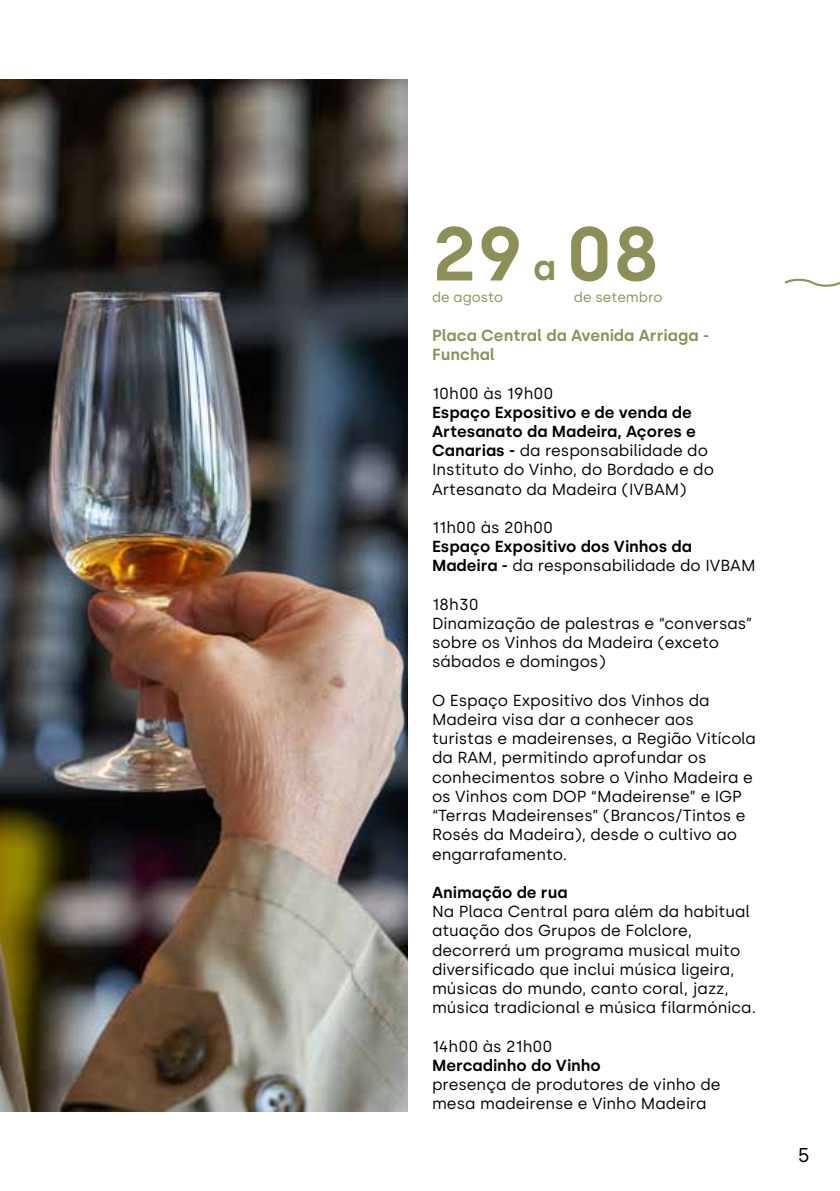
<style>
.page{position:relative;width:840px;height:1191px;background:#fff}
.page>*{position:absolute;margin:0;border:0;box-sizing:border-box;transform-origin:0 0}
.t1{font:600 76px "Silka";color:#8d8f58}
.t2{font:20px "Silka";color:#000}
.t3{font:16px/19.2px "Silka";color:#000}
.t4{font:600 16px/19.2px "Silka";color:#000}
.t5{font:600 16px/19.2px "Silka";color:#8d8f58}
.t6{font:14px "Silka";color:#8d8f58}
.s1{font-size:36px}
.s2{font-weight:600}
.s3{font-weight:400}
</style>
<div class="page">
<svg style="left:784px;top:279px;width:55px;height:8px"></svg>
<img style="left:0;top:79px;width:408px;height:1032px">
<h1 class="t1" style="left:432px;top:209px;width:229px">29 <span class="s1">a</span> 08</h1>
<p class="t6" style="left:432px;top:289px;width:73px">de agosto</p>
<p class="t6" style="left:573px;top:289px;width:90px">de setembro</p>
<p class="t5" style="left:432px;top:326px;width:278px">Placa Central da Avenida Arriaga -<br>Funchal</p>
<p class="t3" style="left:432px;top:383px;width:123px">10h00 às 19h00</p>
<p class="t3" style="left:432px;top:402px;width:283px"><span class="s2">Espaço Expositivo e de venda de<br>Artesanato da Madeira, Açores e<br>Canarias -</span> da responsabilidade do<br>Instituto do Vinho, do Bordado e do<br>Artesanato da Madeira (IVBAM)</p>
<p class="t3" style="left:432px;top:518px;width:122px">11h00 às 20h00</p>
<p class="t4" style="left:432px;top:537px;width:325px">Espaço Expositivo dos Vinhos da<br>Madeira - <span class="s3">da responsabilidade do IVBAM</span></p>
<p class="t3" style="left:432px;top:594px;width:321px">18h30<br>Dinamização de palestras e “conversas” sobre os Vinhos da Madeira (exceto sábados e domingos)</p>
<p class="t3" style="left:432px;top:690px;width:325px">O Espaço Expositivo dos Vinhos da Madeira visa dar a conhecer aos turistas e madeirenses, a Região Vitícola da RAM, permitindo aprofundar os conhecimentos sobre o Vinho Madeira e os Vinhos com DOP “Madeirense” e IGP “Terras Madeirenses” (Brancos/Tintos e Rosés da Madeira), desde o cultivo ao engarrafamento.</p>
<p class="t4" style="left:432px;top:882px;width:137px">Animação de rua</p>
<p class="t3" style="left:432px;top:902px;width:325px">Na Placa Central para além da habitual atuação dos Grupos de Folclore, decorrerá um programa musical muito diversificado que inclui música ligeira, músicas do mundo, canto coral, jazz, música tradicional e música filarmónica.</p>
<p class="t3" style="left:432px;top:1036px;width:122px">14h00 às 21h00</p>
<p class="t4" style="left:432px;top:1055px;width:170px">Mercadinho do Vinho</p>
<p class="t3" style="left:432px;top:1074px;width:290px">presença de produtores de vinho de mesa madeirense e Vinho Madeira</p>
<p class="t2" style="left:797px;top:1143px;width:14px">5</p>
</div>
